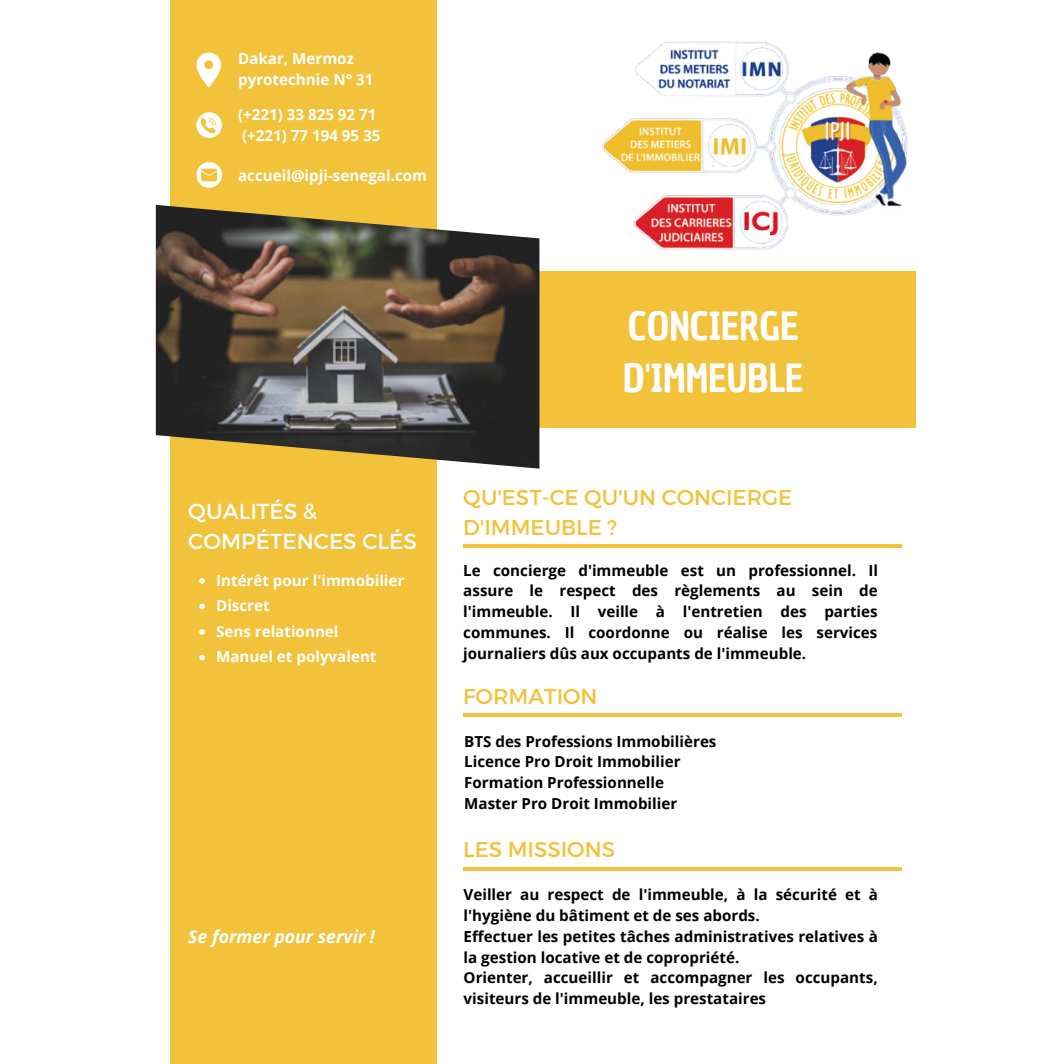
<style>
.page{position:relative;width:1064px;height:1064px;background:#fff}
.page>*{position:absolute;margin:0;border:0;box-sizing:border-box;transform-origin:0 0}
.t1{font:37.75px/52px "Chau Philomene One";color:#fff}
.t2{font:21.75px "Montserrat";color:#fff}
.t3{font:21.5px/29.2px "Montserrat";color:#f1c23a}
.t4{font:italic 700 17.75px "Open Sans";color:#fff}
.t5{font:700 15.25px/20.8px "Open Sans";color:#000}
.t6{font:700 15.25px/20.8px "Open Sans";color:#fff}
</style>
<div class="page">
<div style="left:170px;top:0;width:266px;height:1062px;background:#f1c23a"></div>
<div style="left:163px;top:271px;width:752px;height:156px;background:#f1c23a"></div>
<img style="left:156px;top:205px;width:383px;height:263px">
<hr style="left:463px;top:544px;width:438px;height:3px;background:#f1c23a">
<hr style="left:463px;top:713px;width:439px;height:3px;background:#f1c23a">
<hr style="left:463px;top:867px;width:439px;height:3px;background:#f1c23a">
<svg style="left:199px;top:578px;width:6px;height:5px"></svg>
<svg style="left:199px;top:603px;width:6px;height:6px"></svg>
<svg style="left:199px;top:629px;width:6px;height:5px"></svg>
<svg style="left:199px;top:654px;width:6px;height:6px"></svg>
<svg style="left:196px;top:112px;width:26px;height:26px"></svg>
<svg style="left:196px;top:53px;width:25px;height:35px"></svg>
<svg style="left:196px;top:162px;width:26px;height:26px"></svg>
<img style="left:602px;top:41px;width:306px;height:209px">
<p class="t6" style="left:238px;top:48px;width:137px">Dakar, Mermoz pyrotechnie N° 31</p>
<p class="t6" style="left:238px;top:104px;width:144px">(+221) 33 825 92 71 (+221) 77 194 95 35</p>
<p class="t6" style="left:238px;top:165px;width:190px">accueil@ipji-senegal.com</p>
<p class="t2" style="left:188px;top:496px;width:130px">QUALITÉS &amp;</p>
<p class="t2" style="left:188px;top:527px;width:230px">COMPÉTENCES CLÉS</p>
<p class="t6" style="left:216px;top:569px;width:190px">Intérêt pour l'immobilier</p>
<p class="t6" style="left:216px;top:594px;width:55px">Discret</p>
<p class="t6" style="left:216px;top:620px;width:124px">Sens relationnel</p>
<p class="t6" style="left:216px;top:646px;width:162px">Manuel et polyvalent</p>
<p class="t4" style="left:188px;top:924px;width:188px">Se former pour servir !</p>
<p class="t1" style="left:623px;top:301px;width:182px">CONCIERGE<br>D'IMMEUBLE</p>
<p class="t3" style="left:463px;top:482px;width:330px">QU'EST-CE QU'UN CONCIERGE<br>D'IMMEUBLE ?</p>
<p class="t5" style="left:463px;top:559px;width:416px;text-align:justify">Le concierge d'immeuble est un professionnel. Il assure le respect des règlements au sein de l'immeuble. Il veille à l'entretien des parties communes. Il coordonne ou réalise les services journaliers dûs aux occupants de l'immeuble.</p>
<p class="t3" style="left:463px;top:680px;width:136px">FORMATION</p>
<p class="t5" style="left:464px;top:730px;width:254px">BTS des Professions Immobilières</p>
<p class="t5" style="left:464px;top:750px;width:218px">Licence Pro Droit Immobilier</p>
<p class="t5" style="left:464px;top:771px;width:201px">Formation Professionnelle</p>
<p class="t5" style="left:464px;top:792px;width:214px">Master Pro Droit Immobilier</p>
<p class="t3" style="left:463px;top:833px;width:153px">LES MISSIONS</p>
<p class="t5" style="left:463px;top:883px;width:416px">Veiller au respect de l'immeuble, à la sécurité et à l'hygiène du bâtiment et de ses abords.</p>
<p class="t5" style="left:463px;top:925px;width:415px">Effectuer les petites tâches administratives relatives à la gestion locative et de copropriété.</p>
<p class="t5" style="left:463px;top:966px;width:415px">Orienter, accueillir et accompagner les occupants, visiteurs de l'immeuble, les prestataires</p>
</div>
